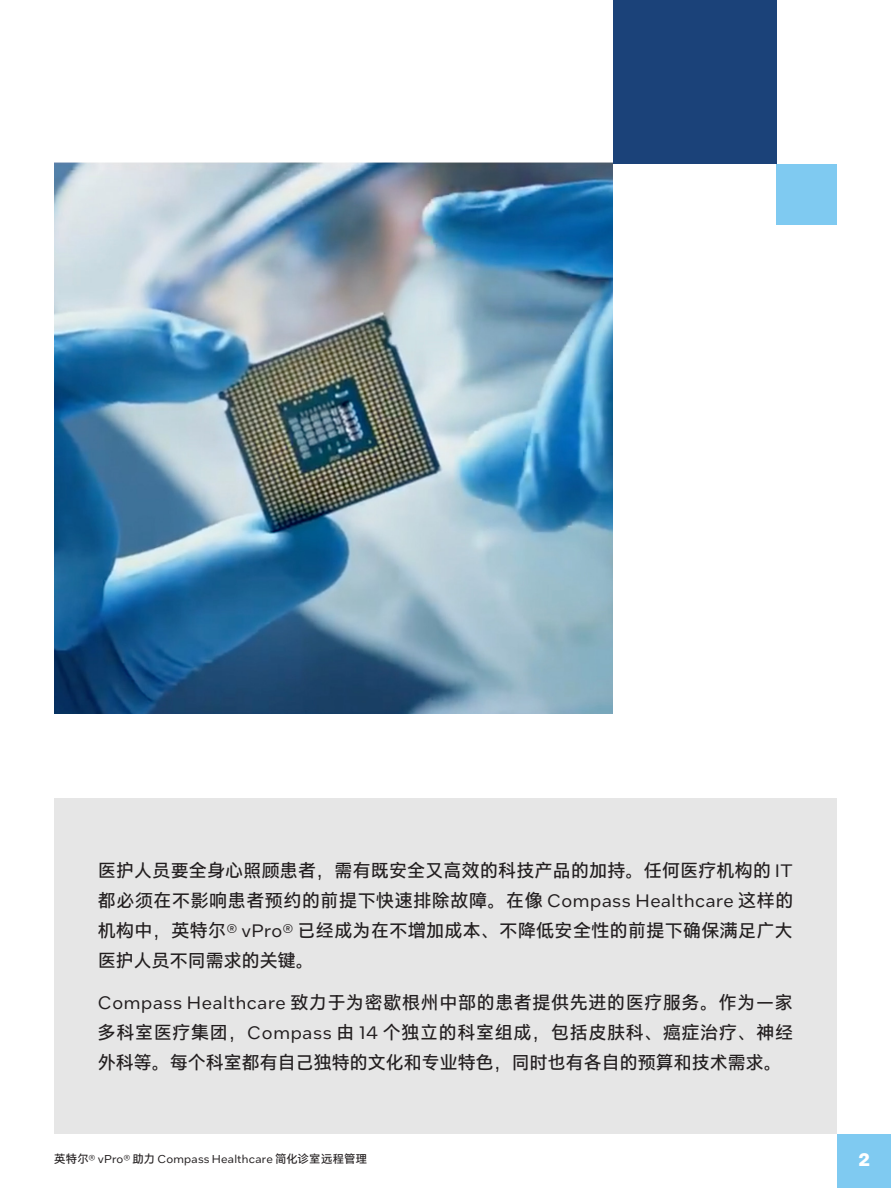
<style>
.page{position:relative;width:891px;height:1188px;background:#fff}
.page>*{position:absolute;margin:0;border:0;box-sizing:border-box;transform-origin:0 0}
.MainCopy___Caption{font:18px/30px "Intel Clear Hans";color:#231f20;text-align:justify}
.t1{font:700 18px "Intel One Text";color:#fff}
.Mini_Header{font:11.4px "Intel One Text";letter-spacing:.02em;color:#231f20}
.s1{font-family:"Intel One Text"}
.s2{font-family:"Intel Clear Hans"}
</style>
<div class="page">
<div style="left:613px;top:0;width:163px;height:164px;background:#1b4279"></div>
<div style="left:54px;top:798px;width:783px;height:336px;background:#e6e6e6"></div>
<div style="left:776px;top:164px;width:61px;height:60px;background:#7fcaf1"></div>
<div style="left:837px;top:1134px;width:54px;height:54px;background:#7fcaf1"></div>
<img style="left:55px;top:163px;width:558px;height:551px">
<p class="MainCopy___Caption" style="left:98px;top:855px;width:697px">医护人员要全身心照顾患者，需有既安全又高效的科技产品的加持。任何医疗机构的 <span class="s1">IT</span>都必须在不影响患者预约的前提下快速排除故障。在像 <span class="s1">Compass Healthcare</span> 这样的机构中，英特尔<span class="s1">® vPro®</span> 已经成为在不增加成本、不降低安全性的前提下确保满足广大医护人员不同需求的关键。</p>
<p class="MainCopy___Caption" style="left:98px;top:987px;width:697px"><span class="s1">Compass Healthcare</span> 致力于为密歇根州中部的患者提供先进的医疗服务。作为一家多科室医疗集团，<span class="s1">Compass</span> 由 <span class="s1">14</span> 个独立的科室组成，包括皮肤科、癌症治疗、神经外科等。每个科室都有自己独特的文化和专业特色，同时也有各自的预算和技术需求。</p>
<p class="Mini_Header" style="left:54px;top:1152px;width:315px"><span class="s2">英特尔</span>® vPro® <span class="s2">助力</span> Compass Healthcare <span class="s2">简化诊室远程管理</span></p>
<p class="t1" style="left:858px;top:1147px;width:13px">2</p>
</div>
